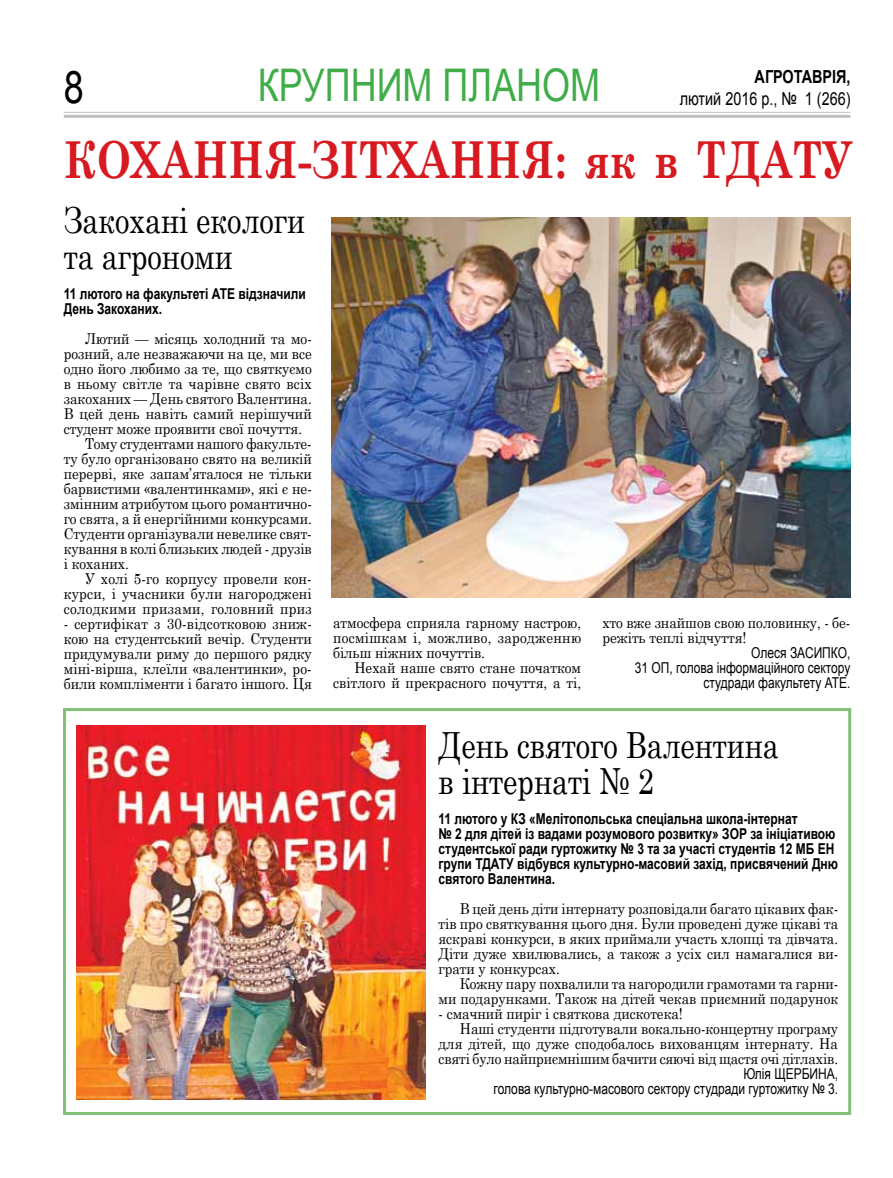
<style>
.page{position:relative;width:893px;height:1178px;background:#fff}
.page>*{position:absolute;margin:0;border:0;box-sizing:border-box;transform-origin:0 0}
.t1{font:700 51px "Century Schoolbook";letter-spacing:.01em;color:#d71920;scale:.8 1}
.t2{font:45px "Arial";color:#41ad49;scale:.8 1}
.t3{font:45px "Arial";color:#000;scale:.8 1}
.t4{font:36px/36px "Century Schoolbook";color:#000;scale:.8 1}
.t5{font:18px "Arial";color:#000;scale:.8 1}
.t6{font:700 18px "Arial";color:#000;scale:.8 1}
.t7{font:15px/15px "Century Schoolbook";color:#000;text-align:justify;scale:.9 1}
.t8{font:700 15px/15px "Arial";color:#000;scale:.8 1}
.t9{font:15px/15px "Arial";color:#000;text-align:right;scale:.8 1}
.t10{font:15px "Century Schoolbook";letter-spacing:.025em;color:#000;scale:.9 1}
</style>
<div class="page">
<hr style="left:64px;top:112px;width:786px;height:1px;background:#bcbec0">
<hr style="left:64px;top:115px;width:786px;height:3px;background:#bcbec0">
<div style="left:63px;top:708px;width:788px;height:407px;border:3px solid #82c078"></div>
<img style="left:77px;top:726px;width:348px;height:373px">
<img style="left:332px;top:218px;width:518px;height:379px">
<h2 class="t3" style="left:64px;top:58px;width:27px">8</h2>
<h2 class="t2" style="left:258px;top:56px;width:429px">КРУПНИ М ПЛАНОМ</h2>
<p class="t6" style="left:755px;top:65px;width:121px">АГРОТАВРІЯ,</p>
<p class="t5" style="left:680px;top:87px;width:215px">лютий 2016 р., № 1 (266)</p>
<h1 class="t1" style="left:64px;top:120px;width:986px">Кохання-зітхання: як в ТДАТУ</h1>
<h3 class="t4" style="left:64px;top:199px;width:303px">Закохані екологи та агрономи</h3>
<p class="t8" style="left:64px;top:287px;width:304px">11 лютого на факультеті АТЕ відзначили<br>День Закоханих.</p>
<p class="t7" style="left:85px;top:330px;width:253px">Лютий — місяць холодний та мо-</p>
<p class="t7" style="left:64px;top:345px;width:277px">розний, але незважаючи на це, ми все</p>
<p class="t7" style="left:64px;top:360px;width:277px">одно його любимо за те, що святкуємо</p>
<p class="t7" style="left:64px;top:375px;width:277px">в ньому світле та чарівне свято всіх</p>
<p class="t7" style="left:64px;top:390px;width:277px">закоханих — День святого Валентина.</p>
<p class="t7" style="left:64px;top:405px;width:277px">В цей день навіть самий нерішучий</p>
<p class="t7" style="left:64px;top:420px;width:266px">студент може проявити свої почуття.</p>
<p class="t7" style="left:85px;top:435px;width:253px">Тому студентами нашого факульте-</p>
<p class="t7" style="left:64px;top:450px;width:277px">ту було організовано свято на великій</p>
<p class="t7" style="left:64px;top:465px;width:277px">перерві, яке запам’яталося не тільки</p>
<p class="t7" style="left:64px;top:480px;width:277px">барвистими «валентинками», які є не-</p>
<p class="t7" style="left:64px;top:495px;width:277px">змінним атрибутом цього романтично-</p>
<p class="t7" style="left:64px;top:510px;width:277px">го свята, а й енергійними конкурсами.</p>
<p class="t7" style="left:64px;top:525px;width:277px">Студенти організували невелике свят-</p>
<p class="t7" style="left:64px;top:540px;width:277px">кування в колі близьких людей - друзів</p>
<p class="t7" style="left:64px;top:555px;width:74px">і коханих.</p>
<p class="t7" style="left:85px;top:570px;width:253px">У холі 5-го корпусу провели кон-</p>
<p class="t7" style="left:64px;top:585px;width:277px">курси, і учасники були нагороджені</p>
<p class="t10" style="left:64px;top:596px;width:277px">солодкими призами, головний приз</p>
<p class="t7" style="left:64px;top:615px;width:277px">- сертифікат з 30-відсотковою зниж&shy;кою на студентський вечір. Студенти придумували риму до першого рядку міні-вірша, клеїли «валентинки», ро&shy;били компліменти і багато іншого. Ця</p>
<p class="t7" style="left:333px;top:614px;width:277px">атмосфера сприяла гарному настрою, посмішкам і, можливо, зародженню більш ніжних почуттів.</p>
<p class="t7" style="left:333px;top:659px;width:277px;text-align:right">Нехай наше свято стане початком світлого й прекрасного почуття, а ті,</p>
<p class="t7" style="left:602px;top:614px;width:277px">хто вже знайшов свою половинку, - бе&shy;режіть теплі відчуття!</p>
<p class="t9" style="left:635px;top:646px;width:271px">Олеся ЗАСИ ПКО,<br>31 ОП, голова інформаційного сектору студради факультету АТЕ.</p>
<h3 class="t4" style="left:438px;top:724px;width:427px">День святого Валентина в інтернаті № 2</h3>
<p class="t8" style="left:438px;top:812px;width:501px">11 лютого у КЗ «Мелітопольська спеціальна школа-інтернат<br>№ 2 для дітей із вадами розумового розвитку» ЗОР за ініціативою студентської ради гуртожитку № 3 та за участі студентів 12 МБ ЕН групи ТДАТУ відбувся культурно-масовий захід, присвячений Дню святого Валентина.</p>
<p class="t7" style="left:438px;top:900px;width:446px;text-indent:21px">В цей день діти інтернату розповідали багато цікавих фак&shy;тів про святкування цього дня. Були проведені дуже цікаві та яскраві конкурси, в яких приймали участь хлопці та дівчата.<br>Діти дуже хвилювались, а також з усіх сил намагалися ви&shy;грати у конкурсах.</p>
<p class="t7" style="left:438px;top:975px;width:446px;text-align:right">Кожну пару похвалили та нагородили грамотами та гарни&shy;ми подарунками. Також на дітей чекав приємний подарунок</p>
<p class="t7" style="left:438px;top:1005px;width:273px">- смачний пиріг і святкова дискотека!</p>
<p class="t7" style="left:460px;top:1020px;width:422px">Наші студенти підготували вокально-концертну програму</p>
<p class="t7" style="left:438px;top:1035px;width:445px">для дітей, що дуже сподобалось вихованцям інтернату. На</p>
<p class="t7" style="left:438px;top:1050px;width:445px">святі було найприємнішим бачити сяючі від щастя очі дітлахів.</p>
<p class="t9" style="left:494px;top:1066px;width:432px">Юлія ЩЕРБИ НА,<br>голова культурно-масового сектору студради гуртожитку № 3.</p>
</div>
